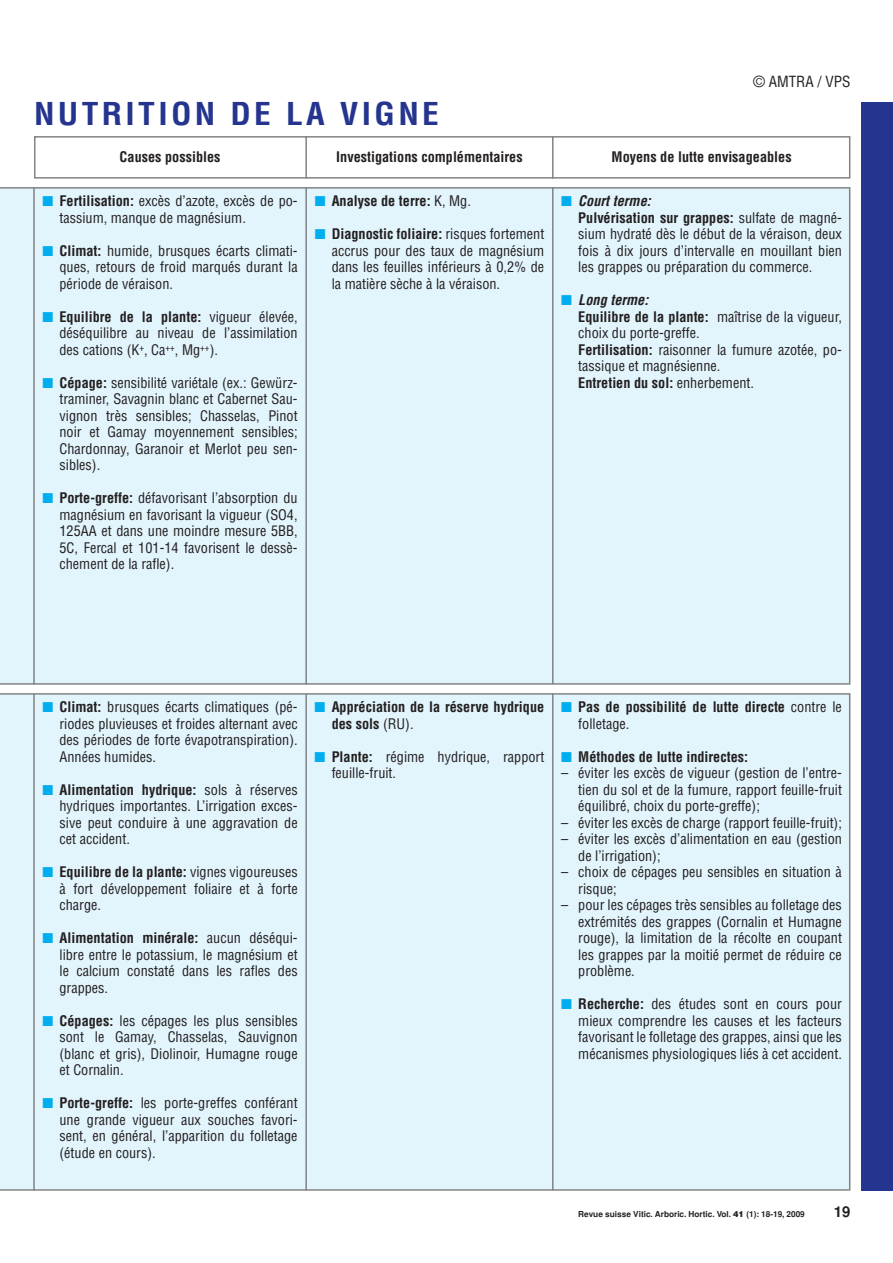
<style>
.page{position:relative;width:893px;height:1263px;background:#fff}
.page>*{position:absolute;margin:0;border:0;box-sizing:border-box;transform-origin:0 0}
.t1{font:700 condensed 30.75px "Helvetica";letter-spacing:.1em;color:#25358f;scale:1.09 1}
.t2{font:condensed 15px "Helvetica";color:#231f20}
.t3{font:700 15px "Helvetica";color:#231f20}
.t4{font:condensed 14.25px/16.5px "Helvetica";color:#231f20;text-align:justify}
.t5{font:700 condensed 14.25px/16.5px "Helvetica";color:#231f20}
.t6{font:700 8.25px "Helvetica";color:#231f20}
.s1{color:#00aeef}
.s2{font-weight:700}
.s3{font-weight:400}
.s4{font-weight:700;font-style:italic}
.s5{font-weight:900}
</style>
<div class="page">
<div style="left:861px;top:102px;width:32px;height:1089px;background:#25358f"></div>
<div style="left:0;top:187px;width:850px;height:498px;background:#e2f4fc"></div>
<hr style="left:305px;top:187px;width:2px;height:498px;background:#808285">
<hr style="left:552px;top:187px;width:2px;height:497px;background:#808285">
<hr style="left:33px;top:187px;width:2px;height:498px;background:#808285">
<div style="left:0;top:693px;width:850px;height:498px;background:#e2f4fc"></div>
<hr style="left:305px;top:693px;width:2px;height:498px;background:#808285">
<hr style="left:552px;top:693px;width:2px;height:497px;background:#808285">
<hr style="left:33px;top:693px;width:2px;height:498px;background:#808285">
<div style="left:34px;top:136px;width:816px;height:43px;border:2px solid #808285"></div>
<hr style="left:305px;top:136px;width:2px;height:43px;background:#808285">
<hr style="left:552px;top:136px;width:2px;height:43px;background:#808285">
<h1 class="t1" style="left:34px;top:97px;width:373px">NUTRITION DE LA VIGNE</h1>
<p class="t2" style="left:753px;top:73px;width:99px">© AMTRA / VPS</p>
<p class="t5" style="left:120px;top:149px;width:102px">Causes possibles</p>
<p class="t5" style="left:336px;top:149px;width:188px">Investigations complémentaires</p>
<p class="t5" style="left:612px;top:149px;width:182px">Moyens de lutte envisageables</p>
<p class="t4" style="left:60px;top:193px;width:240px;text-indent:-17px"><span class="s1">■</span> <span class="s2">Fertilisation:</span> excès d’azote, excès de po&shy;tassium, manque de magnésium.</p>
<p class="t4" style="left:60px;top:243px;width:240px;text-indent:-17px"><span class="s1">■</span> <span class="s2">Climat:</span> humide, brusques écarts climati&shy;ques, retours de froid marqués durant la période de véraison.</p>
<p class="t4" style="left:60px;top:309px;width:240px;text-indent:-17px"><span class="s1">■</span> <span class="s2">Equilibre de la plante:</span> vigueur élevée, déséquilibre au niveau de l’assimilation des cations (K<sup>+</sup>, Ca<sup>++</sup>, Mg<sup>++</sup>).</p>
<p class="t4" style="left:60px;top:375px;width:240px;text-indent:-17px"><span class="s1">■</span> <span class="s2">Cépage:</span> sensibilité variétale (ex.: Gewürz&shy;traminer, Savagnin blanc et Cabernet Sau&shy;vignon très sensibles; Chasselas, Pinot noir et Gamay moyennement sensibles; Chardonnay, Garanoir et Merlot peu sen&shy;sibles).</p>
<p class="t4" style="left:60px;top:490px;width:240px;text-indent:-17px"><span class="s1">■</span> <span class="s2">Porte-greffe:</span> défavorisant l’absorption du magnésium en favorisant la vigueur (SO4, 125AA et dans une moindre mesure 5BB, 5C, Fercal et 101-14 favorisent le dessè&shy;chement de la rafle).</p>
<p class="t5" style="left:315px;top:193px;width:158px"><span class="s1">■</span> Analyse de terre: <span class="s3">K, Mg.</span></p>
<p class="t4" style="left:332px;top:226px;width:214px;text-indent:-17px"><span class="s1">■</span> <span class="s2">Diagnostic foliaire:</span> risques fortement accrus pour des taux de magnésium dans les feuilles inférieurs à 0,2% de la matière sèche à la véraison.</p>
<p class="t4" style="left:578px;top:193px;width:265px;text-align:left;text-indent:-17px"><span class="s1">■</span> <span class="s4">Court terme:<br></span><span class="s2">Pulvérisation sur grappes:</span> sulfate de magné&shy;sium hydraté dès le début de la véraison, deux fois à dix jours d’intervalle en mouillant bien les grappes ou préparation du commerce.</p>
<p class="t4" style="left:578px;top:292px;width:265px;text-align:left;text-indent:-17px"><span class="s1">■</span> <span class="s4">Long terme:<br></span><span class="s2">Equilibre de la plante:</span> maîtrise de la vigueur, choix du porte-greffe.<br><span class="s2">Fertilisation:</span> raisonner la fumure azotée, po&shy;tassique et magnésienne.<br><span class="s2">Entretien du sol:</span> enherbement.</p>
<p class="t4" style="left:60px;top:699px;width:240px;text-indent:-17px"><span class="s1">■</span> <span class="s2">Climat:</span> brusques écarts climatiques (pé&shy;riodes pluvieuses et froides alternant avec des périodes de forte évapotranspiration).<br>Années humides.</p>
<p class="t4" style="left:60px;top:782px;width:240px;text-indent:-17px"><span class="s1">■</span> <span class="s2">Alimentation hydrique:</span> sols à réserves hydriques importantes. L’irrigation exces&shy;sive peut conduire à une aggravation de cet accident.</p>
<p class="t4" style="left:60px;top:864px;width:240px;text-indent:-17px"><span class="s1">■</span> <span class="s2">Equilibre de la plante:</span> vignes vigoureuses à fort développement foliaire et à forte charge.</p>
<p class="t4" style="left:60px;top:930px;width:240px;text-indent:-17px"><span class="s1">■</span> <span class="s2">Alimentation minérale:</span> aucun déséqui&shy;libre entre le potassium, le magnésium et le calcium constaté dans les rafles des grappes.</p>
<p class="t4" style="left:60px;top:1013px;width:240px;text-indent:-17px"><span class="s1">■</span> <span class="s2">Cépages:</span> les cépages les plus sensibles sont le Gamay, Chasselas, Sauvignon (blanc et gris), Diolinoir, Humagne rouge et Cornalin.</p>
<p class="t4" style="left:60px;top:1095px;width:240px;text-indent:-17px"><span class="s1">■</span> <span class="s2">Porte-greffe:</span> les porte-greffes conférant une grande vigueur aux souches favori&shy;sent, en général, l’apparition du folletage (étude en cours).</p>
<p class="t5" style="left:332px;top:699px;width:214px;text-indent:-17px"><span class="s1">■</span> Appréciation de la réserve hydrique des sols <span class="s3">(RU).</span></p>
<p class="t4" style="left:332px;top:749px;width:214px;text-indent:-17px"><span class="s1">■</span> <span class="s2">Plante:</span> régime hydrique, rapport feuille-fruit.</p>
<p class="t5" style="left:578px;top:699px;width:265px;text-indent:-17px"><span class="s1">■</span> Pas de possibilité de lutte directe <span class="s3">contre le folletage.</span></p>
<p class="t5" style="left:561px;top:749px;width:188px"><span class="s1">■</span> Méthodes de lutte indirectes:</p>
<p class="t4" style="left:578px;top:765px;width:265px;text-indent:-17px">– éviter les excès de vigueur (gestion de l’entre&shy;tien du sol et de la fumure, rapport feuille-fruit équilibré, choix du porte-greffe);</p>
<p class="t4" style="left:561px;top:815px;width:282px">– éviter les excès de charge (rapport feuille-fruit);</p>
<p class="t4" style="left:578px;top:831px;width:265px;text-indent:-17px">– éviter les excès d’alimentation en eau (gestion de l’irrigation);</p>
<p class="t4" style="left:578px;top:864px;width:265px;text-indent:-17px">– choix de cépages peu sensibles en situation à risque;</p>
<p class="t4" style="left:578px;top:897px;width:265px;text-indent:-17px">– pour les cépages très sensibles au folletage des extrémités des grappes (Cornalin et Humagne rouge), la limitation de la récolte en coupant les grappes par la moitié permet de réduire ce problème.</p>
<p class="t4" style="left:578px;top:996px;width:265px;text-indent:-17px"><span class="s1">■</span> <span class="s2">Recherche:</span> des études sont en cours pour mieux comprendre les causes et les facteurs favorisant le folletage des grappes, ainsi que les mécanismes physiologiques liés à cet accident.</p>
<p class="t6" style="left:578px;top:1209px;width:228px">Revue suisse Vitic. Arboric. Hortic. Vol. <span class="s5">41</span> (1): 18-19, 2009</p>
<p class="t3" style="left:834px;top:1203px;width:18px">19</p>
</div>
